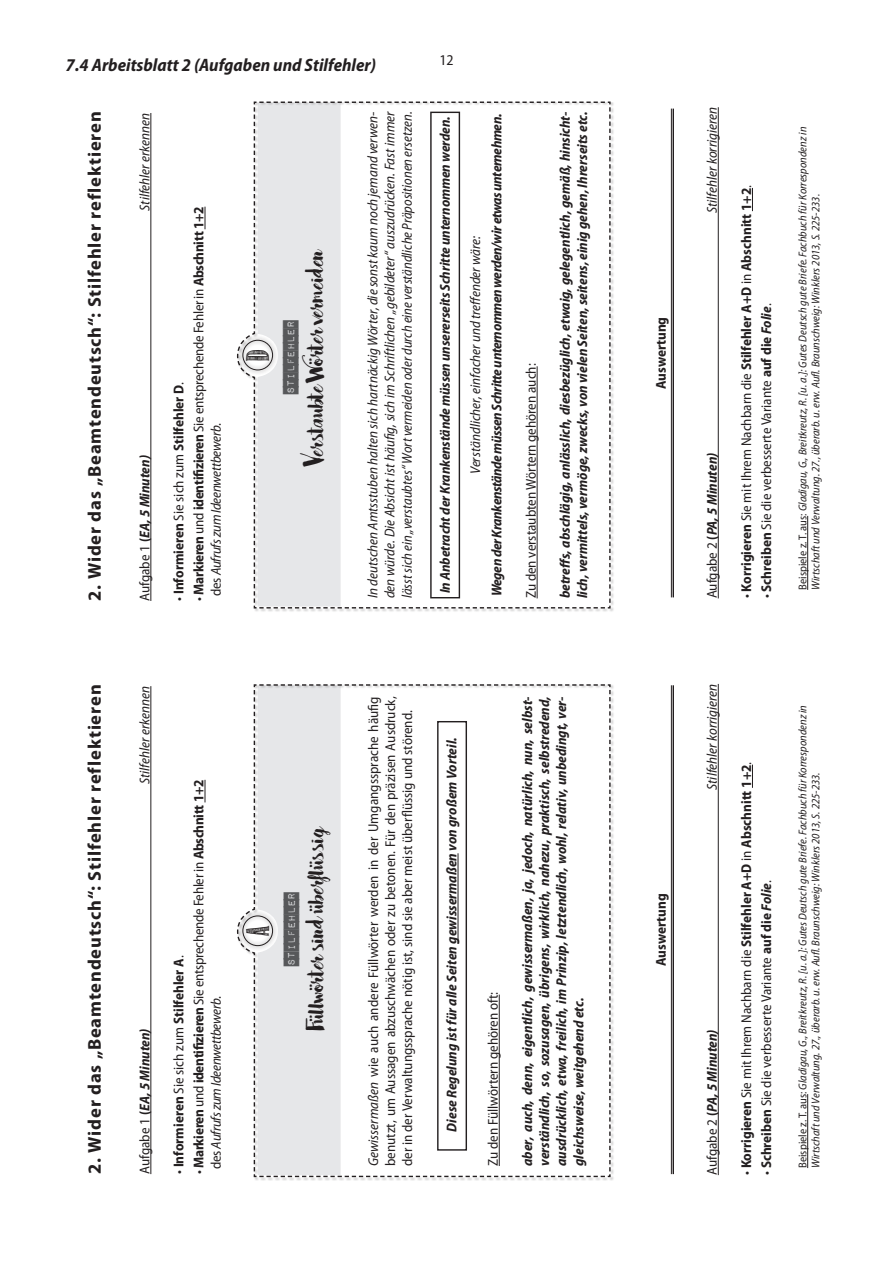
<style>
.page{position:relative;width:893px;height:1263px;background:#fff}
.page>*{position:absolute;margin:0;border:0;box-sizing:border-box;transform-origin:0 0}
.t1{font:28.8px "Return To Sender";color:#231f20}
.t2{font:27px "Bakery";color:#231f20}
.t3{font:700 semi-condensed 18.6px "Myriad Pro";letter-spacing:.04em;color:#231f20;scale:1.07 1}
.t4{font:italic 700 semi-condensed 18px "Myriad Pro";color:#231f20}
.t5{font:semi-condensed 15px "Myriad Pro";color:#231f20}
.t6{font:italic 700 semi-condensed 14.25px/17.1px "Myriad Pro";color:#231f20;text-align:justify}
.t7{font:italic semi-condensed 14.25px/17.1px "Myriad Pro";color:#231f20;text-align:justify}
.t8{font:semi-condensed 14.25px/17.1px "Myriad Pro";color:#231f20;text-align:justify}
.t9{font:700 semi-condensed 14.25px "Myriad Pro";color:#231f20}
.t10{font:700 semi-condensed 14.25px/17.1px "Myriad Pro";letter-spacing:-.02em;color:#231f20}
.t11{font:italic 700 semi-condensed 14.25px "Myriad Pro";letter-spacing:-.03em;color:#231f20}
.t12{font:12.9px "Impact Label";letter-spacing:-.02em;color:#57585a}
.t13{font:italic semi-condensed 11.4px/12.8px "Myriad Pro";color:#231f20}
.s1{font-weight:400;font-style:normal}
.s2{font-style:normal}
.s3{font-weight:400}
.s4{font-weight:400;font-style:italic}
.s5{font-style:italic}
.s6{font-weight:700}
.s7{font-weight:700;font-style:italic}
</style>
<div class="page">
<svg style="left:237px;top:101px;width:374px;height:508px"></svg>
<div style="left:238px;top:335px;width:40px;height:40px;background:#231f20;opacity:.75"></div>
<div style="left:242px;top:340px;width:31px;height:30px;border:1px solid #231f20;border-radius:50%"></div>
<hr style="left:150px;top:686px;width:1px;height:488px;background:#231f20">
<svg style="left:205px;top:780px;width:1px;height:22px"></svg>
<svg style="left:237px;top:684px;width:374px;height:494px"></svg>
<div style="left:238px;top:910px;width:40px;height:41px;background:#231f20;opacity:.75"></div>
<div style="left:242px;top:915px;width:31px;height:31px;border:1px solid #231f20;border-radius:50%"></div>
<hr style="left:458px;top:853px;width:1px;height:91px;background:#231f20">
<div style="left:437px;top:721px;width:30px;height:429px;border:1px solid #231f20"></div>
<hr style="left:499px;top:994px;width:1px;height:172px;background:#231f20">
<hr style="left:718px;top:684px;width:1px;height:491px;background:#231f20">
<svg style="left:752px;top:765px;width:1px;height:23px"></svg>
<hr style="left:537px;top:366px;width:1px;height:232px;background:#231f20">
<div style="left:430px;top:112px;width:30px;height:486px;border:1px solid #231f20"></div>
<hr style="left:671px;top:685px;width:1px;height:489px;background:#231f20">
<hr style="left:673px;top:685px;width:1px;height:489px;background:#231f20">
<hr style="left:150px;top:113px;width:1px;height:488px;background:#231f20">
<svg style="left:205px;top:207px;width:1px;height:22px"></svg>
<hr style="left:718px;top:107px;width:1px;height:491px;background:#231f20">
<svg style="left:752px;top:188px;width:1px;height:23px"></svg>
<hr style="left:671px;top:109px;width:1px;height:488px;background:#231f20">
<hr style="left:673px;top:109px;width:1px;height:488px;background:#231f20">
<hr style="left:807px;top:1094px;width:1px;height:74px;background:#231f20">
<hr style="left:807px;top:516px;width:1px;height:74px;background:#231f20">
<p class="t4" style="left:66px;top:53px;width:312px">7.4 Arbeitsblatt 2 (Aufgaben und Stilfehler)</p>
<h3 class="t3" style="left:83px;top:601px;width:459px;rotate:-90deg">2. Wider das „Beamtendeutsch“: Stilfehler reflektieren</h3>
<p class="t7" style="left:136px;top:211px;width:99px;rotate:-90deg">Stilfehler erkennen</p>
<p class="t6" style="left:136px;top:601px;width:148px;rotate:-90deg"><span class="s1">Aufgabe 1</span> <span class="s2">(</span>EA, 5 Minuten)</p>
<p class="t9" style="left:170px;top:601px;width:221px;rotate:-90deg"><span class="s3">•</span> Informieren <span class="s3">Sie sich zum</span> Stilfehler D<span class="s3">.</span></p>
<p class="t10" style="left:190px;top:596px;width:391px;text-indent:-5px;rotate:-90deg"><span class="s3">•</span> Markieren <span class="s3">und</span> identifizieren <span class="s3">Sie entsprechende Fehler in</span> Abschnitt 1+2 <span class="s3">des</span> <span class="s4">Aufrufs zum Ideenwettbewerb</span><span class="s3">.</span></p>
<h1 class="t1" style="left:242px;top:361px;width:13px;rotate:-90deg">D</h1>
<h2 class="t2" style="left:298px;top:465px;width:218px;rotate:-90deg">Verstaubte Wörter vermeiden</h2>
<p class="t12" style="left:283px;top:394px;width:76px;rotate:-90deg">STILFEHLER</p>
<p class="t7" style="left:364px;top:598px;width:489px;rotate:-90deg">In deutschen Amtsstuben halten sich hartnäckig Wörter, die sonst kaum noch jemand verwen&shy;den würde. Die Absicht ist häufig, sich im Schriftlichen „gebildeter“ auszudrücken. Fast immer lässt sich ein „verstaubtes“ Wort vermeiden oder durch eine verständliche Präpositionen ersetzen.</p>
<p class="t5" style="left:439px;top:51px;width:16px">12</p>
<p class="t6" style="left:436px;top:593px;width:478px;rotate:-90deg">In Anbetracht der Krankenstände müssen unsererseits Schritte unternommen werden.</p>
<p class="t7" style="left:467px;top:474px;width:240px;rotate:-90deg">Verständlicher, einfacher und treffender wäre:</p>
<p class="t11" style="left:488px;top:596px;width:484px;rotate:-90deg">Wegen der Krankenstände müssen Schritte unternommen werden/wir etwas unternehmen.</p>
<p class="t8" style="left:522px;top:598px;width:236px;rotate:-90deg">Zu den verstaubten Wörtern gehören auch:</p>
<p class="t6" style="left:556px;top:598px;width:488px;rotate:-90deg">betreffs, abschlägig, anlässlich, diesbezüglich, etwaig, gelegentlich, gemäß, hinsicht&shy;lich, vermittels, vermöge, zwecks, von vielen Seiten, seitens, einig gehen, Ihrerseits etc.</p>
<h3 class="t3" style="left:83px;top:1174px;width:459px;rotate:-90deg">2. Wider das „Beamtendeutsch“: Stilfehler reflektieren</h3>
<p class="t7" style="left:136px;top:784px;width:99px;rotate:-90deg">Stilfehler erkennen</p>
<p class="t6" style="left:136px;top:1174px;width:148px;rotate:-90deg"><span class="s1">Aufgabe 1</span> <span class="s2">(</span>EA, 5 Minuten)</p>
<p class="t9" style="left:170px;top:1174px;width:220px;rotate:-90deg"><span class="s3">•</span> Informieren <span class="s3">Sie sich zum</span> Stilfehler A<span class="s3">.</span></p>
<p class="t10" style="left:190px;top:1169px;width:391px;text-indent:-5px;rotate:-90deg"><span class="s3">•</span> Markieren <span class="s3">und</span> identifizieren <span class="s3">Sie entsprechende Fehler in</span> Abschnitt 1+2 <span class="s3">des</span> <span class="s4">Aufrufs zum Ideenwettbewerb</span><span class="s3">.</span></p>
<h1 class="t1" style="left:242px;top:936px;width:13px;rotate:-90deg">A</h1>
<h2 class="t2" style="left:298px;top:1031px;width:206px;rotate:-90deg">Füllwörter sind überflüssig</h2>
<p class="t12" style="left:283px;top:966px;width:76px;rotate:-90deg">STILFEHLER</p>
<p class="t8" style="left:365px;top:1166px;width:471px;rotate:-90deg"><span class="s5">Gewissermaßen</span> wie auch andere Füllwörter werden in der Umgangssprache häufig benutzt, um Aussagen abzuschwächen oder zu betonen. Für den präzisen Ausdruck, der in der Verwaltungssprache nötig ist, sind sie aber meist überflüssig und störend.</p>
<p class="t6" style="left:443px;top:1131px;width:396px;rotate:-90deg">Diese Regelung ist für alle Seiten gewissermaßen von großem Vorteil.</p>
<p class="t8" style="left:484px;top:1166px;width:176px;rotate:-90deg">Zu den Füllwörtern gehören oft:</p>
<p class="t6" style="left:518px;top:1166px;width:472px;rotate:-90deg">aber, auch, denn, eigentlich, gewissermaßen, ja, jedoch, natürlich, nun, selbst&shy;verständlich, so, sozusagen, übrigens, wirklich, nahezu, praktisch, selbstredend, ausdrücklich, etwa, freilich, im Prinzip, letztendlich, wohl, relativ, unbedingt, ver&shy;gleichsweise, weitgehend etc.</p>
<p class="t9" style="left:652px;top:389px;width:74px;rotate:-90deg">Auswertung</p>
<p class="t9" style="left:652px;top:966px;width:74px;rotate:-90deg">Auswertung</p>
<p class="t7" style="left:703px;top:213px;width:107px;rotate:-90deg">Stilfehler korrigieren</p>
<p class="t6" style="left:703px;top:598px;width:148px;rotate:-90deg"><span class="s1">Aufgabe 2</span> <span class="s2">(</span>PA, 5 Minuten)</p>
<p class="t9" style="left:737px;top:598px;width:415px;rotate:-90deg"><span class="s3">•</span> Korrigieren <span class="s3">Sie mit Ihrem Nachbarn die</span> Stilfehler A+D <span class="s3">in</span> Abschnitt 1+2<span class="s3">.</span></p>
<p class="t8" style="left:757px;top:598px;width:296px;rotate:-90deg">• <span class="s6">Schreiben</span> Sie die verbesserte Variante <span class="s6">auf die</span> <span class="s7">Folie</span>.</p>
<p class="t13" style="left:796px;top:590px;width:464px;rotate:-90deg"><span class="s2">Beispiele z. T. aus:</span> Gladigau, G., Breitkreutz, R. [u. a.]: Gutes Deutsch gute Briefe. Fachbuch für Korrespondenz in<br>Wirtschaft und Verwaltung. 27., überarb. u. erw. Aufl. Braunschweig: Winklers 2013, S. 225-233.</p>
<p class="t7" style="left:703px;top:790px;width:107px;rotate:-90deg">Stilfehler korrigieren</p>
<p class="t6" style="left:703px;top:1175px;width:148px;rotate:-90deg"><span class="s1">Aufgabe 2</span> <span class="s2">(</span>PA, 5 Minuten)</p>
<p class="t9" style="left:737px;top:1175px;width:415px;rotate:-90deg"><span class="s3">•</span> Korrigieren <span class="s3">Sie mit Ihrem Nachbarn die</span> Stilfehler A+D <span class="s3">in</span> Abschnitt 1+2<span class="s3">.</span></p>
<p class="t8" style="left:757px;top:1175px;width:296px;rotate:-90deg">• <span class="s6">Schreiben</span> Sie die verbesserte Variante <span class="s6">auf die</span> <span class="s7">Folie</span>.</p>
<p class="t13" style="left:796px;top:1168px;width:464px;rotate:-90deg"><span class="s2">Beispiele z. T. aus:</span> Gladigau, G., Breitkreutz, R. [u. a.]: Gutes Deutsch gute Briefe. Fachbuch für Korrespondenz in<br>Wirtschaft und Verwaltung. 27., überarb. u. erw. Aufl. Braunschweig: Winklers 2013, S. 225-233.</p>
</div>
